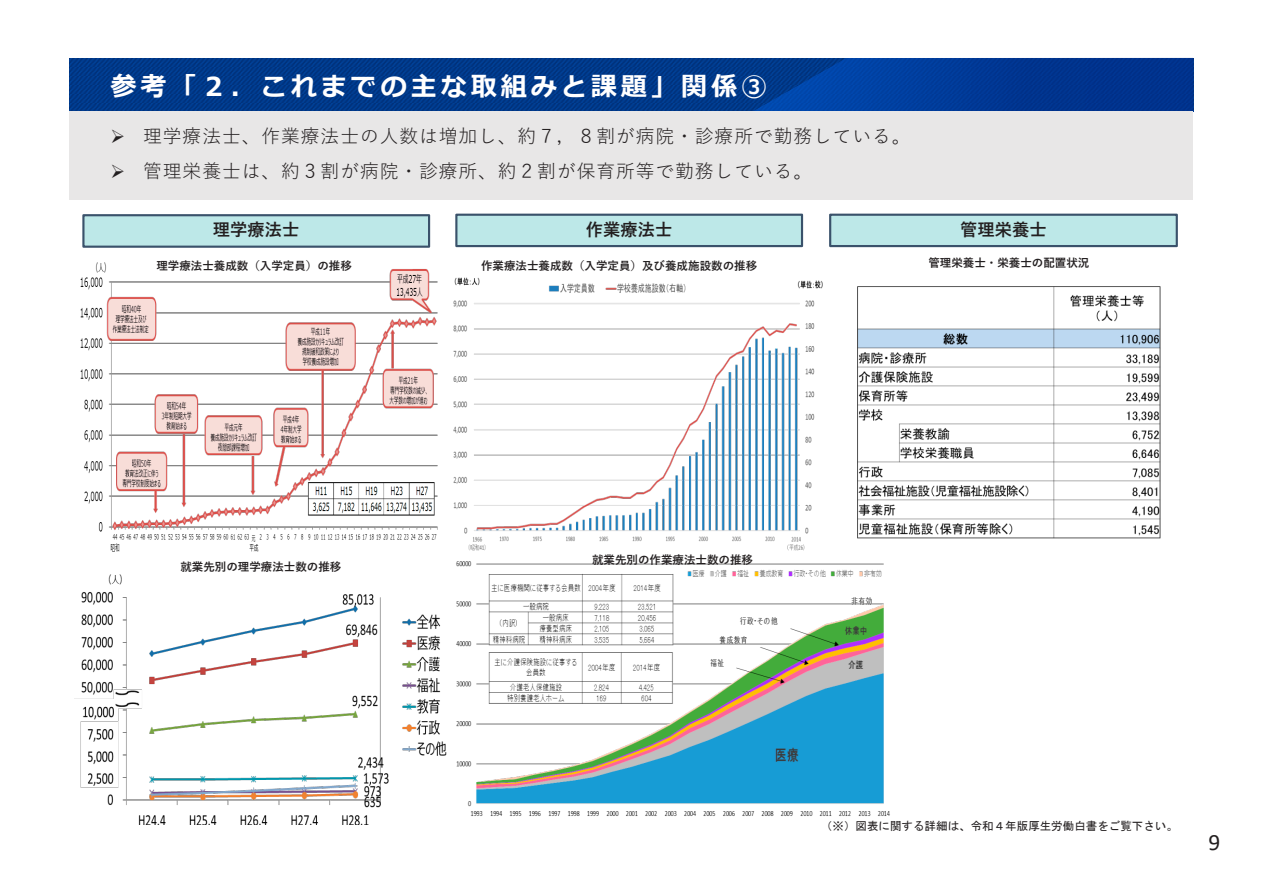
<style>
.page{position:relative;width:1263px;height:893px;background:#fff}
.page>*{position:absolute;margin:0;border:0;box-sizing:border-box;transform-origin:0 0}
.t1{font:700 26.1px "Meiryo";letter-spacing:.15em;color:#fff}
.t2{font:23.4px "Calibri";color:#231f20}
.t3{font:18.75px "Yu Gothic";letter-spacing:.05em;color:#231f20}
.t4{font:700 17.25px "Yu Gothic";color:#231f20}
.t5{font:700 11.55px "Yu Gothic";color:#231f20}
.t6{font:11.55px "MS Gothic";color:#231f20}
</style>
<div class="page">
<div style="left:70px;top:58px;width:1123px;height:54px;background:linear-gradient(to bottom,#003989,#003989)"></div>
<svg style="left:752px;top:58px;width:441px;height:53px;background:#003995"></svg>
<img style="left:456px;top:561px;width:434px;height:255px">
<img style="left:74px;top:262px;width:373px;height:563px">
<div style="left:83px;top:215px;width:346px;height:32px;background:#bde8e8"></div>
<div style="left:82px;top:214px;width:348px;height:34px;border:2px solid #3a526b"></div>
<div style="left:456px;top:215px;width:346px;height:31px;background:#bde8e8"></div>
<div style="left:455px;top:214px;width:348px;height:33px;border:2px solid #3a526b"></div>
<div style="left:830px;top:215px;width:347px;height:31px;background:#bde8e8"></div>
<div style="left:829px;top:214px;width:349px;height:33px;border:2px solid #3a526b"></div>
<div style="left:70px;top:112px;width:1123px;height:88px;background:#e8e7e7"></div>
<img style="left:453px;top:277px;width:370px;height:274px">
<img style="left:857px;top:287px;width:303px;height:252px">
<h1 class="t1" style="left:111px;top:68px;width:658px">参考「２．これまでの主な取組みと課題」関係③</h1>
<h3 class="t3" style="left:111px;top:119px;width:801px">➢ 理学療法士、作業療法士の人数は増加し、約７，８割が病院・診療所で勤務している。</h3>
<h3 class="t3" style="left:111px;top:154px;width:703px">➢ 管理栄養士は、約３割が病院・診療所、約２割が保育所等で勤務している。</h3>
<h3 class="t4" style="left:213px;top:220px;width:88px">理学療法士</h3>
<h3 class="t4" style="left:586px;top:220px;width:88px">作業療法士</h3>
<h3 class="t4" style="left:960px;top:220px;width:88px">管理栄養士</h3>
<p class="t5" style="left:156px;top:259px;width:197px">理学療法士養成数（入学定員）の推移</p>
<p class="t5" style="left:481px;top:259px;width:278px">作業療法士養成数（入学定員）及び養成施設数の推移</p>
<p class="t5" style="left:928px;top:256px;width:162px">管理栄養士・栄養士の配置状況</p>
<p class="t5" style="left:180px;top:560px;width:162px">就業先別の理学療法士数の推移</p>
<p class="t5" style="left:592px;top:553px;width:162px">就業先別の作業療法士数の推移</p>
<p class="t6" style="left:821px;top:820px;width:358px">（※）図表に関する詳細は、令和４年版厚生労働白書をご覧下さい。</p>
<h2 class="t2" style="left:1208px;top:826px;width:13px">9</h2>
</div>
